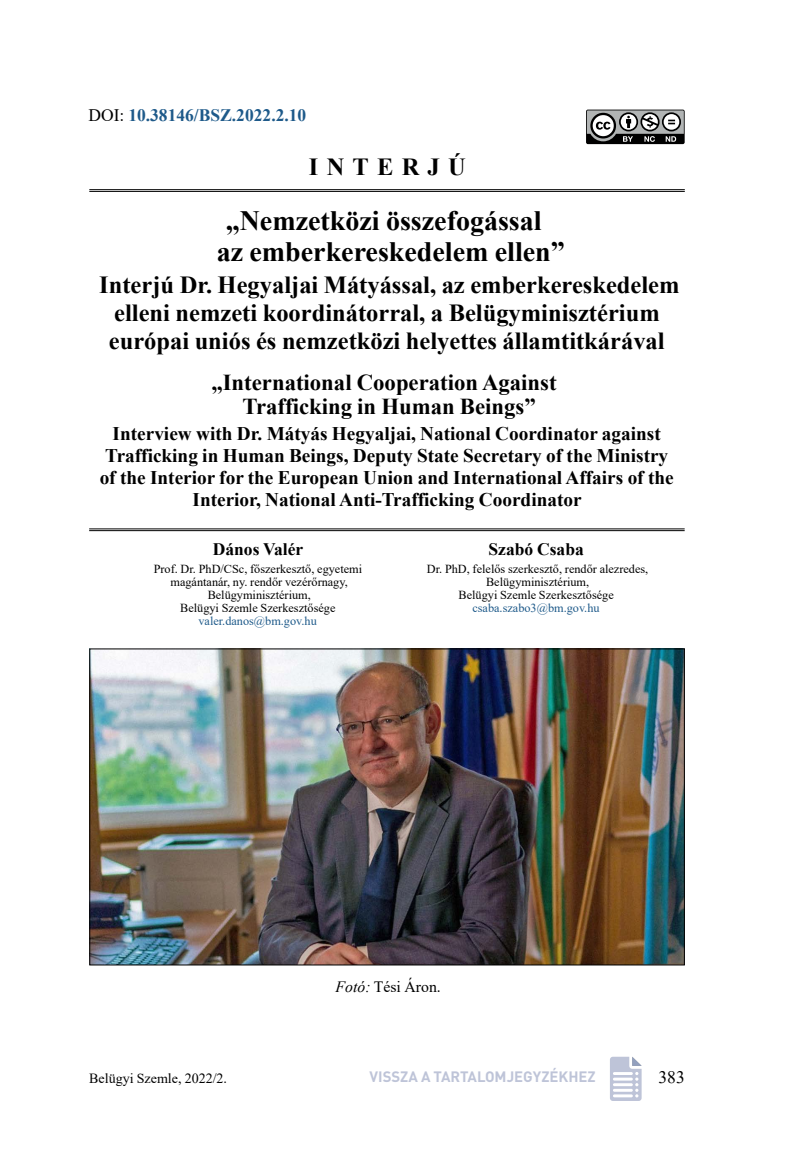
<style>
.page{position:relative;width:794px;height:1166px;background:#fff}
.page>*{position:absolute;margin:0;border:0;box-sizing:border-box;transform-origin:0 0}
.t1{font:700 28px/31.5px "Times New Roman";color:#000;text-align:center}
.t2{font:700 24.5px/28px "Times New Roman";color:#000;text-align:center}
.t3{font:700 24.5px "Times New Roman";letter-spacing:.335em;color:#000}
.t4{font:700 22.75px/24.5px "Times New Roman";color:#000;text-align:center}
.t5{font:700 19.25px/21.9px "Times New Roman";color:#000;text-align:center}
.t6{font:700 17.5px "Times New Roman";color:#1e5a8a}
.t7{font:700 17.5px "Times New Roman";color:#000}
.t8{font:17.5px "Times New Roman";color:#000}
.t9{font:15.75px "Times New Roman";color:#000}
.t10{font:700 14.88px "DIN Pro";color:#bec4d8}
.t11{font:14px "Times New Roman";color:#000}
.t12{font:12.25px/13.1px "Times New Roman";color:#000;text-align:center}
.t13{font:12.25px "Times New Roman";color:#1e5a8a}
.s1{font-weight:400;color:#000}
.s2{font-style:italic}
</style>
<div class="page">
<img style="left:91px;top:650px;width:592px;height:313px">
<div style="left:586px;top:110px;width:98px;height:34px;background:#000;border-radius:2px"></div>
<svg style="left:587px;top:110px;width:97px;height:32px"></svg>
<hr style="left:89px;top:528px;width:595px;height:1px;background:#000">
<hr style="left:89px;top:530px;width:595px;height:1px;background:#000">
<hr style="left:89px;top:189px;width:596px;height:1px;background:#000">
<hr style="left:89px;top:191px;width:596px;height:1px;background:#000">
<svg style="left:610px;top:1057px;width:31px;height:44px"></svg>
<p class="t6" style="left:88px;top:102px;width:219px"><span class="s1">DOI:</span> 10.38146/BSZ.2022.2.10</p>
<p class="t3" style="left:309px;top:149px;width:158px">INTERJÚ</p>
<h1 class="t1" style="left:217px;top:204px;width:349px">„Nemzetközi összefogással az emberkereskedelem ellen”</h1>
<p class="t2" style="left:99px;top:270px;width:582px">Interjú Dr. Hegyaljai Mátyással, az emberkereskedelem elleni nemzeti koordinátorral, a Belügyminisztérium európai uniós és nemzetközi helyettes államtitkárával</p>
<p class="t4" style="left:211px;top:369px;width:347px">„International Cooperation Against<br>Trafficking in Human Beings”</p>
<p class="t5" style="left:100px;top:422px;width:575px">Interview with Dr. Mátyás Hegyaljai, National Coordinator against Trafficking in Human Beings, Deputy State Secretary of the Ministry of the Interior for the European Union and International Affairs of the Interior, National Anti-Trafficking Coordinator</p>
<p class="t7" style="left:213px;top:536px;width:92px">Dános Valér</p>
<p class="t12" style="left:154px;top:562px;width:210px">Prof. Dr. PhD/CSc, főszerkesztő, egyetemi magántanár, ny. rendőr vezérőrnagy, Belügyminisztérium,<br>Belügyi Szemle Szerkesztősége</p>
<p class="t13" style="left:198px;top:613px;width:120px">valer.danos@bm.gov.hu</p>
<p class="t7" style="left:488px;top:536px;width:97px">Szabó Csaba</p>
<p class="t12" style="left:427px;top:562px;width:223px">Dr. PhD, felelős szerkesztő, rendőr alezredes,<br>Belügyminisztérium,<br>Belügyi Szemle Szerkesztősége</p>
<p class="t13" style="left:472px;top:599px;width:129px">csaba.szabo3@bm.gov.hu</p>
<p class="t9" style="left:335px;top:976px;width:107px"><span class="s2">Fotó:</span> Tési Áron.</p>
<p class="t10" style="left:369px;top:1064px;width:228px">VISSZA A TARTALOMJEGYZÉKHEZ</p>
<p class="t11" style="left:89px;top:1069px;width:139px">Belügyi Szemle, 2022/2.</p>
<p class="t8" style="left:658px;top:1065px;width:28px">383</p>
</div>
